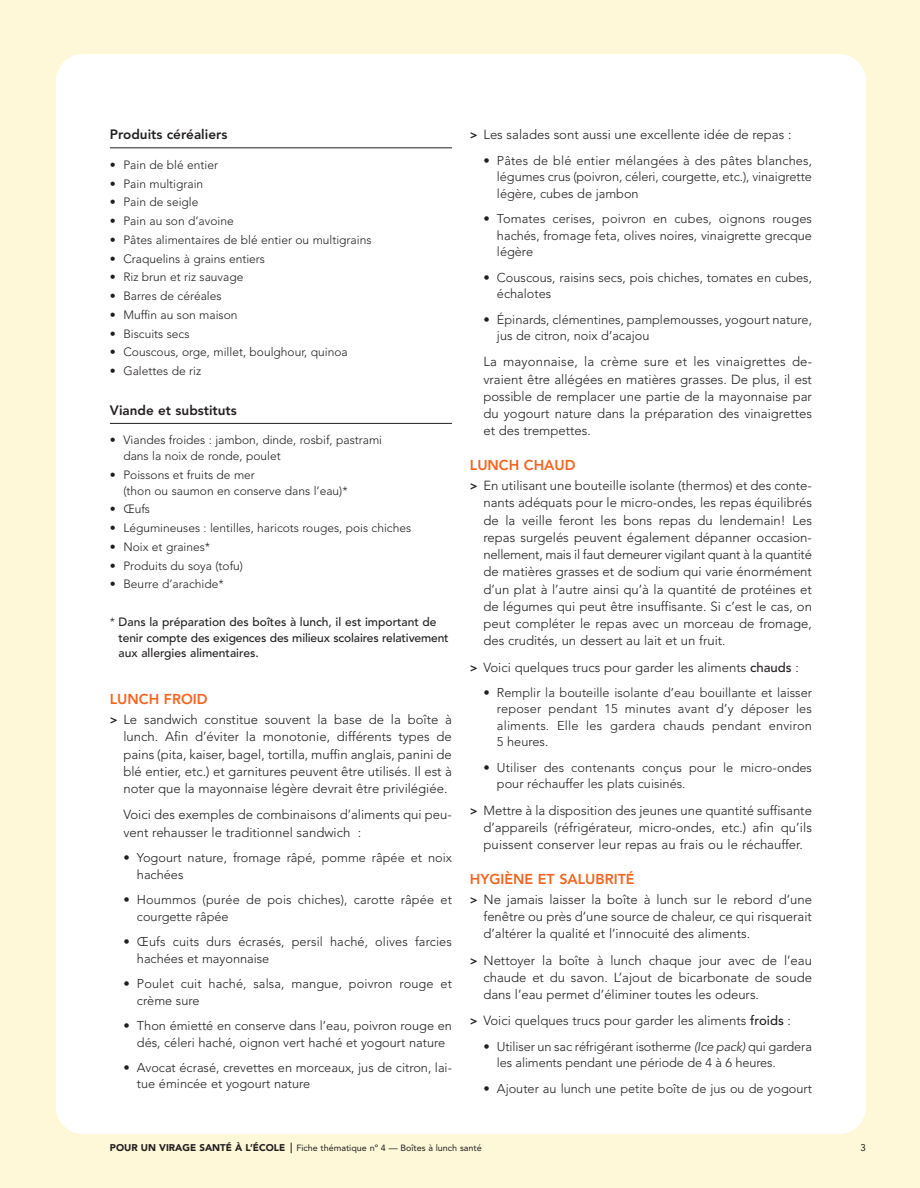
<style>
.page{position:relative;width:920px;height:1188px;background:#fef8d9}
.page>*{position:absolute;margin:0;border:0;box-sizing:border-box;transform-origin:0 0}
.t1{font:800 14.25px "Avenir";color:#f36421}
.t2{font:800 13.5px "Avenir";color:#231f20}
.t3{font:300 13.2px/17.2px "Avenir";color:#231f20;text-align:justify}
.t4{font:300 12.75px/16.5px "Avenir";color:#231f20}
.t5{font:300 12px/15.8px "Avenir";color:#231f20}
.t6{font:500 12px/15.8px "Avenir";color:#231f20}
.t7{font:9.75px "Avenir";color:#231f20}
.t8{font:9px "Avenir";color:#231f20}
.s1{font-weight:300}
.s2{font-weight:800;font-size:12px}
.s3{font-weight:500}
.s4{font-style:italic}
.s5{font-weight:900;font-size:9.75px}
</style>
<div class="page">
<div style="left:56px;top:54px;width:810px;height:1080px;background:#fff;border-radius:27px"></div>
<hr style="left:110px;top:147px;width:342px;height:1px;background:#231f20">
<hr style="left:110px;top:423px;width:342px;height:1px;background:#231f20">
<p class="t2" style="left:110px;top:129px;width:119px">Produits céréaliers</p>
<p class="t5" style="left:110px;top:158px;width:110px">• Pain de blé entier</p>
<p class="t5" style="left:110px;top:176px;width:95px">• Pain multigrain</p>
<p class="t5" style="left:110px;top:195px;width:90px">• Pain de seigle</p>
<p class="t5" style="left:110px;top:214px;width:125px">• Pain au son d’avoine</p>
<p class="t5" style="left:110px;top:233px;width:263px">• Pâtes alimentaires de blé entier ou multigrains</p>
<p class="t5" style="left:110px;top:252px;width:157px">• Craquelins à grains entiers</p>
<p class="t5" style="left:110px;top:270px;width:135px">• Riz brun et riz sauvage</p>
<p class="t5" style="left:110px;top:289px;width:113px">• Barres de céréales</p>
<p class="t5" style="left:110px;top:308px;width:129px">• Muffin au son maison</p>
<p class="t5" style="left:110px;top:327px;width:81px">• Biscuits secs</p>
<p class="t5" style="left:110px;top:345px;width:239px">• Couscous, orge, millet, boulghour, quinoa</p>
<p class="t5" style="left:110px;top:364px;width:93px">• Galettes de riz</p>
<p class="t2" style="left:110px;top:405px;width:128px">Viande et substituts</p>
<p class="t5" style="left:123px;top:433px;width:260px;text-indent:-13px">• Viandes froides : jambon, dinde, rosbif, pastrami dans la noix de ronde, poulet</p>
<p class="t5" style="left:123px;top:468px;width:226px;text-indent:-14px">• Poissons et fruits de mer<br>(thon ou saumon en conserve dans l’eau)*</p>
<p class="t5" style="left:110px;top:502px;width:42px">• Œufs</p>
<p class="t5" style="left:110px;top:521px;width:303px">• Légumineuses : lentilles, haricots rouges, pois chiches</p>
<p class="t5" style="left:110px;top:540px;width:102px">• Noix et graines*</p>
<p class="t5" style="left:110px;top:559px;width:135px">• Produits du soya (tofu)</p>
<p class="t5" style="left:110px;top:577px;width:115px">• Beurre d’arachide*</p>
<p class="t6" style="left:119px;top:615px;width:332px;text-indent:-9px"><span class="s1">*</span> Dans la préparation des boîtes à lunch, il est important de tenir compte des exigences des milieux scolaires relativement aux allergies alimentaires.</p>
<p class="t1" style="left:110px;top:693px;width:99px">LUNCH FROID</p>
<p class="t3" style="left:123px;top:712px;width:330px;text-indent:-13px"><span class="s2">&gt;</span> Le sandwich constitue souvent la base de la boîte à lunch. Afin d’éviter la monotonie, différents types de pains (pita, kaiser, bagel, tortilla, muffin anglais, panini de blé entier, etc.) et garnitures peuvent être utilisés. Il est à noter que la mayonnaise légère devrait être privilégiée.</p>
<p class="t3" style="left:123px;top:807px;width:330px">Voici des exemples de combinaisons d’aliments qui peu&shy;vent rehausser le traditionnel sandwich :</p>
<p class="t4" style="left:137px;top:851px;width:317px;text-indent:-13px">• Yogourt nature, fromage râpé, pomme râpée et noix hachées</p>
<p class="t4" style="left:137px;top:893px;width:316px;text-indent:-13px">• Hoummos (purée de pois chiches), carotte râpée et courgette râpée</p>
<p class="t4" style="left:137px;top:934px;width:316px;text-indent:-14px">• Œufs cuits durs écrasés, persil haché, olives farcies hachées et mayonnaise</p>
<p class="t4" style="left:137px;top:976px;width:316px;text-indent:-14px">• Poulet cuit haché, salsa, mangue, poivron rouge et crème sure</p>
<p class="t4" style="left:123px;top:1018px;width:330px;text-align:center">• Thon émietté en conserve dans l’eau, poivron rouge en dés, céleri haché, oignon vert haché et yogourt nature</p>
<p class="t4" style="left:137px;top:1060px;width:317px;text-indent:-14px">• Avocat écrasé, crevettes en morceaux, jus de citron, lai&shy;tue émincée et yogourt nature</p>
<p class="t3" style="left:470px;top:127px;width:323px"><span class="s2">&gt;</span> Les salades sont aussi une excellente idée de repas :</p>
<p class="t4" style="left:497px;top:153px;width:317px;text-align:justify;text-indent:-13px">• Pâtes de blé entier mélangées à des pâtes blanches, légumes crus (poivron, céleri, courgette, etc.), vinaigrette légère, cubes de jambon</p>
<p class="t4" style="left:497px;top:212px;width:317px;text-align:justify;text-indent:-14px">• Tomates cerises, poivron en cubes, oignons rouges hachés, fromage feta, olives noires, vinaigrette grecque légère</p>
<p class="t4" style="left:497px;top:270px;width:317px;text-indent:-13px">• Couscous, raisins secs, pois chiches, tomates en cubes, échalotes</p>
<p class="t4" style="left:497px;top:312px;width:317px;text-indent:-14px">• Épinards, clémentines, pamplemousses, yogourt nature, jus de citron, noix d’acajou</p>
<p class="t3" style="left:483px;top:354px;width:330px">La mayonnaise, la crème sure et les vinaigrettes de&shy;vraient être allégées en matières grasses. De plus, il est possible de remplacer une partie de la mayonnaise par du yogourt nature dans la préparation des vinaigrettes et des trempettes.</p>
<p class="t1" style="left:470px;top:459px;width:107px">LUNCH CHAUD</p>
<p class="t3" style="left:483px;top:478px;width:330px;text-indent:-13px"><span class="s2">&gt;</span> En utilisant une bouteille isolante (thermos) et des conte&shy;nants adéquats pour le micro-ondes, les repas équilibrés de la veille feront les bons repas du lendemain! Les repas surgelés peuvent également dépanner occasion&shy;nellement, mais il faut demeurer vigilant quant à la quantité de matières grasses et de sodium qui varie énormément d’un plat à l’autre ainsi qu’à la quantité de protéines et de légumes qui peut être insuffisante. Si c’est le cas, on peut compléter le repas avec un morceau de fromage, des crudités, un dessert au lait et un fruit.</p>
<p class="t3" style="left:470px;top:659px;width:330px"><span class="s2">&gt;</span> Voici quelques trucs pour garder les aliments <span class="s3">chauds</span> :</p>
<p class="t4" style="left:497px;top:685px;width:317px;text-align:justify;text-indent:-13px">• Remplir la bouteille isolante d’eau bouillante et laisser reposer pendant 15 minutes avant d’y déposer les aliments. Elle les gardera chauds pendant environ 5 heures.</p>
<p class="t4" style="left:497px;top:760px;width:317px;text-indent:-14px">• Utiliser des contenants conçus pour le micro-ondes pour réchauffer les plats cuisinés.</p>
<p class="t3" style="left:483px;top:803px;width:330px;text-indent:-14px"><span class="s2">&gt;</span> Mettre à la disposition des jeunes une quantité suffisante d’appareils (réfrigérateur, micro-ondes, etc.) afin qu’ils puissent conserver leur repas au frais ou le réchauffer.</p>
<p class="t1" style="left:470px;top:873px;width:166px">HYGIÈNE ET SALUBRITÉ</p>
<p class="t3" style="left:483px;top:892px;width:330px;text-indent:-13px"><span class="s2">&gt;</span> Ne jamais laisser la boîte à lunch sur le rebord d’une fenêtre ou près d’une source de chaleur, ce qui risquerait d’altérer la qualité et l’innocuité des aliments.</p>
<p class="t3" style="left:483px;top:953px;width:330px;text-indent:-13px"><span class="s2">&gt;</span> Nettoyer la boîte à lunch chaque jour avec de l’eau chaude et du savon. L’ajout de bicarbonate de soude dans l’eau permet d’éliminer toutes les odeurs.</p>
<p class="t3" style="left:470px;top:1013px;width:323px"><span class="s2">&gt;</span> Voici quelques trucs pour garder les aliments <span class="s3">froids</span> :</p>
<p class="t4" style="left:497px;top:1039px;width:317px;text-indent:-14px">• Utiliser un sac réfrigérant isotherme <span class="s4">(Ice pack)</span> qui gardera les aliments pendant une période de 4 à 6 heures.</p>
<p class="t4" style="left:483px;top:1081px;width:330px">• Ajouter au lunch une petite boîte de jus ou de yogourt</p>
<p class="t8" style="left:110px;top:1145px;width:373px"><span class="s5">POUR UN VIRAGE SANTÉ À L’ÉCOLE</span> Fiche thématique nº 4 — Boîtes à lunch santé</p>
<p class="t7" style="left:860px;top:1144px;width:7px">3</p>
</div>
